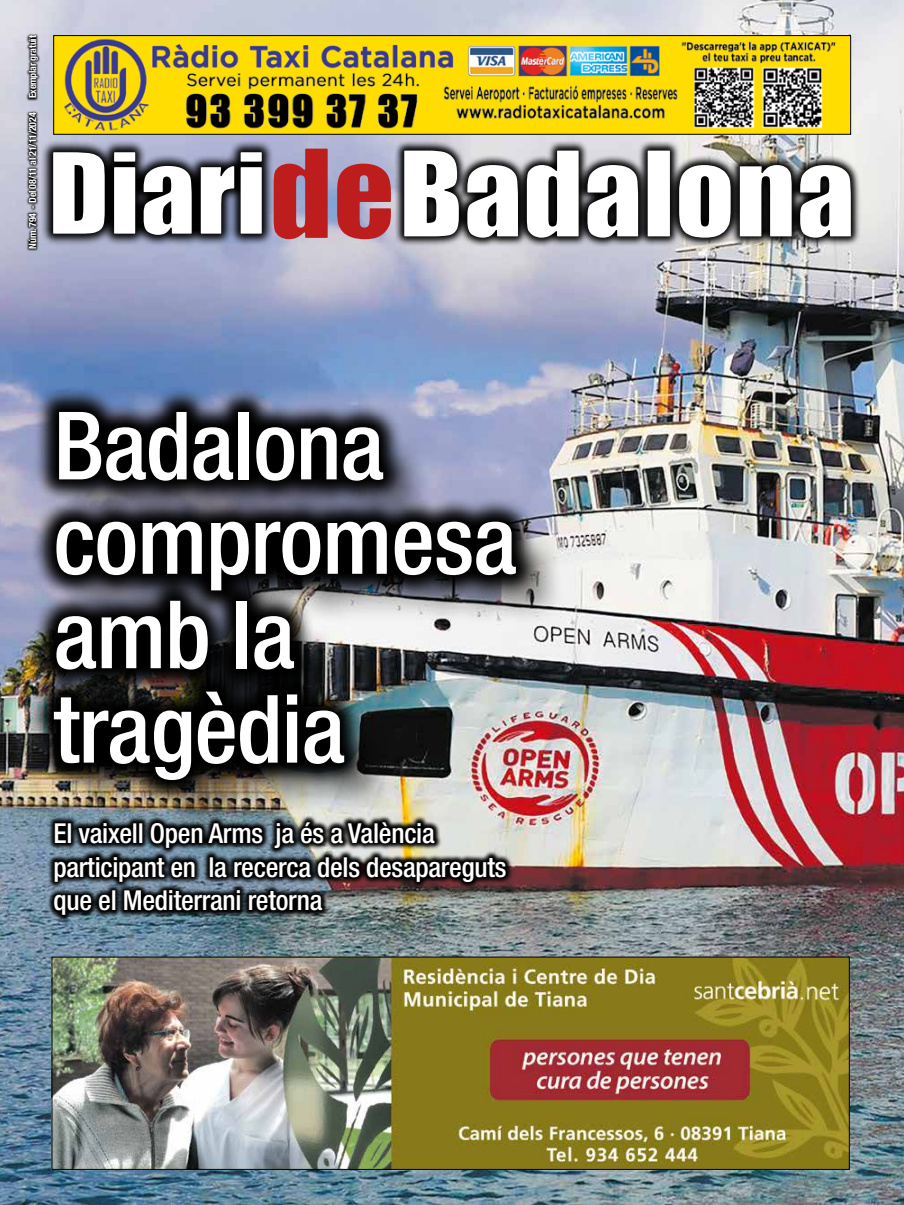
<style>
.page{position:relative;width:904px;height:1205px;background:#fff}
.page>*{position:absolute;margin:0;border:0;box-sizing:border-box;transform-origin:0 0}
.t1{font:500 condensed 94.38px/94.4px "Helvetica Neue";letter-spacing:-.01em;color:#fff}
.t2{font:500 condensed 27.5px/33.8px "Helvetica Neue";letter-spacing:-.01em;color:#fff}
.t3{font:700 condensed 10px "Helvetica Neue";letter-spacing:-.02em;color:#fff}
</style>
<div class="page">
<img style="left:0;top:0;width:904px;height:1205px">
<img style="left:47px;top:815px;width:465px;height:107px">
<img style="left:29px;top:386px;width:512px;height:419px">
<div style="left:61px;top:418px;width:504px;height:412px;background:#000;opacity:.75"></div>
<img style="left:53px;top:958px;width:794px;height:210px">
<div style="left:51px;top:956px;width:798px;height:214px;border:1px solid #000"></div>
<svg style="left:26px;top:33px;width:14px;height:68px"></svg>
<svg style="left:26px;top:110px;width:13px;height:141px;background:#5b5c65"></svg>
<svg style="left:40px;top:140px;width:234px;height:107px;background:#676a7c"></svg>
<svg style="left:53px;top:152px;width:52px;height:82px"></svg>
<svg style="left:114px;top:152px;width:21px;height:82px"></svg>
<svg style="left:144px;top:166px;width:48px;height:69px"></svg>
<svg style="left:201px;top:166px;width:33px;height:68px"></svg>
<svg style="left:241px;top:152px;width:21px;height:82px"></svg>
<svg style="left:274px;top:149px;width:54px;height:90px;background:#b83e46"></svg>
<svg style="left:337px;top:164px;width:54px;height:75px;background:#bb4248"></svg>
<svg style="left:394px;top:140px;width:467px;height:108px;background:#919192"></svg>
<svg style="left:404px;top:151px;width:55px;height:85px"></svg>
<svg style="left:467px;top:165px;width:51px;height:73px"></svg>
<svg style="left:527px;top:151px;width:51px;height:87px"></svg>
<svg style="left:587px;top:165px;width:51px;height:73px"></svg>
<div style="left:647px;top:151px;width:23px;height:85px;background:#fff"></div>
<svg style="left:679px;top:165px;width:51px;height:73px"></svg>
<svg style="left:739px;top:165px;width:52px;height:71px"></svg>
<svg style="left:800px;top:165px;width:50px;height:73px"></svg>
<img style="left:55px;top:37px;width:793px;height:95px">
<div style="left:53px;top:35px;width:797px;height:99px;border:1px solid #000"></div>
<p class="t3" style="left:26px;top:98px;width:65px;rotate:-90deg">Exemplar gratuït</p>
<p class="t3" style="left:26px;top:248px;width:137px;rotate:-90deg">Núm. 794 - Del 08/11 al 21/11/2024</p>
<h1 class="t1" style="left:53px;top:397px;width:465px">Badalona compromesa amb la tragèdia</h1>
<p class="t2" style="left:53px;top:816px;width:454px">El vaixell Open Arms ja és a València participant en la recerca dels desapareguts que el Mediterrani retorna</p>
</div>
